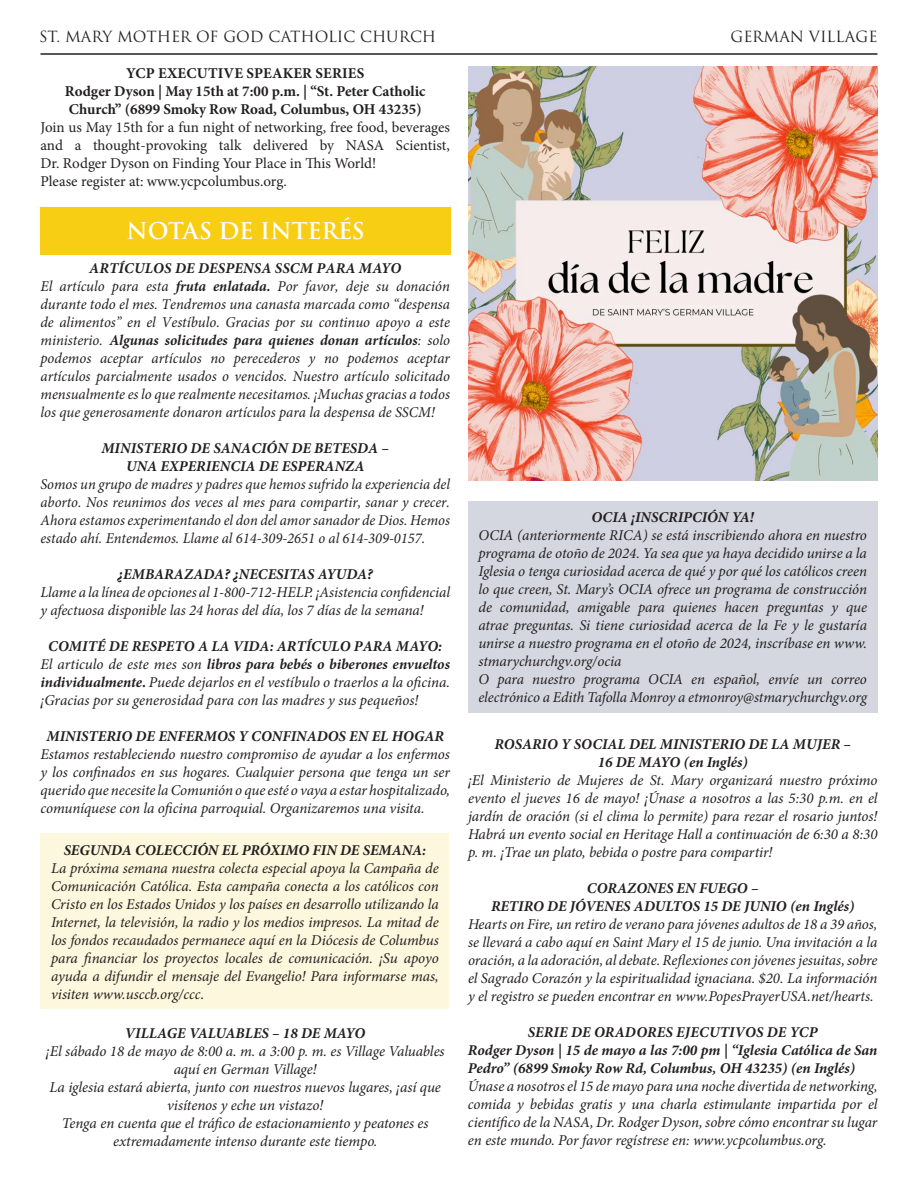
<style>
.page{position:relative;width:918px;height:1188px;background:#fff}
.page>*{position:absolute;margin:0;border:0;box-sizing:border-box;transform-origin:0 0}
.t1{font:600 22.5px "Trajan Pro 3";letter-spacing:-.005em;color:#fff}
.t2{font:italic 15px/18px "Minion Pro";letter-spacing:-.005em;color:#231f20;text-align:justify}
.t3{font:italic 700 15px/18px "Minion Pro";color:#231f20;text-align:center}
.t4{font:15px/18px "Minion Pro";color:#231f20;text-align:justify}
.t5{font:700 15px/18px "Minion Pro";color:#231f20}
.t6{font:15px "Trajan Pro 3";color:#231f20}
.s1{font-weight:700}
.s2{font-weight:700;font-style:normal}
.s3{font-style:normal}
</style>
<div class="page">
<hr style="left:40px;top:53px;width:838px;height:2px;background:#231f20">
<div style="left:40px;top:207px;width:411px;height:48px;background:#f7ce13"></div>
<div style="left:40px;top:834px;width:409px;height:175px;background:#fdf7dd"></div>
<img style="left:468px;top:67px;width:410px;height:413px">
<div style="left:468px;top:501px;width:410px;height:212px;background:#d5d7e0"></div>
<p class="t6" style="left:39px;top:26px;width:399px">ST. MARY MOTHER OF GOD CATHOLIC CHURCH</p>
<p class="t6" style="left:731px;top:26px;width:148px">GERMAN VILLAGE</p>
<p class="t5" style="left:126px;top:64px;width:240px">YCP EXECUTIVE SPEAKER SERIES</p>
<p class="t5" style="left:65px;top:82px;width:362px">Rodger Dyson | May 15th at 7:00 p.m. | “St. Peter Catholic<br>Church” (6899 Smoky Row Road, Columbus, OH 43235)</p>
<p class="t4" style="left:40px;top:118px;width:411px">Join us May 15th for a fun night of networking, free food, beverages and a thought-provoking talk delivered by NASA Scientist, Dr. Rodger Dyson on Finding Your Place in This World!</p>
<p class="t4" style="left:40px;top:172px;width:248px">Please register at: www.ycpcolumbus.org.</p>
<p class="t1" style="left:127px;top:215px;width:240px">NOTAS DE INTERÉS</p>
<p class="t3" style="left:89px;top:258px;width:314px">ARTÍCULOS DE DESPENSA SSCM PARA MAYO</p>
<p class="t2" style="left:40px;top:277px;width:411px">El artículo para esta <span class="s1">fruta enlatada.</span> Por favor, deje su donación durante todo el mes. Tendremos una canasta marcada como “despensa de alimentos” en el Vestíbulo. Gracias por su continuo apoyo a este ministerio. <span class="s1">Algunas solicitudes para quienes donan artículos</span>: solo podemos aceptar artículos no perecederos y no podemos aceptar artículos parcialmente usados o vencidos. Nuestro artículo solicitado mensualmente es lo que realmente necesitamos. ¡Muchas gracias a todos los que generosamente donaron artículos para la despensa de SSCM!</p>
<p class="t3" style="left:101px;top:438px;width:289px">MINISTERIO DE SANACIÓN DE BETESDA –<br>UNA EXPERIENCIA DE ESPERANZA</p>
<p class="t2" style="left:40px;top:475px;width:411px">Somos un grupo de madres y padres que hemos sufrido la experiencia del aborto. Nos reunimos dos veces al mes para compartir, sanar y crecer.<br>Ahora estamos experimentando el don del amor sanador de Dios. Hemos estado ahí. Entendemos. Llame al 614-309-2651 o al 614-309-0157.</p>
<p class="t3" style="left:118px;top:564px;width:257px">¿EMBARAZADA? ¿NECESITAS AYUDA?</p>
<p class="t2" style="left:40px;top:583px;width:411px">Llame a la línea de opciones al 1-800-712-HELP. ¡Asistencia confidencial y afectuosa disponible las 24 horas del día, los 7 días de la semana!</p>
<p class="t3" style="left:48px;top:636px;width:395px">COMITÉ DE RESPETO A LA VIDA: ARTÍCULO PARA MAYO:</p>
<p class="t2" style="left:40px;top:655px;width:411px">El articulo de este mes son <span class="s1">libros para bebés o biberones envueltos individualmente</span><span class="s2">.</span> Puede dejarlos en el vestíbulo o traerlos a la oficina. ¡Gracias por su generosidad para con las madres y sus pequeños!</p>
<p class="t3" style="left:46px;top:726px;width:399px">MINISTERIO DE ENFERMOS Y CONFINADOS EN EL HOGAR</p>
<p class="t2" style="left:40px;top:745px;width:411px">Estamos restableciendo nuestro compromiso de ayudar a los enfermos y los confinados en sus hogares. Cualquier persona que tenga un ser querido que necesite la Comunión o que esté o vaya a estar hospitalizado, comuníquese con la oficina parroquial. Organizaremos una visita.</p>
<p class="t3" style="left:64px;top:841px;width:364px">SEGUNDA COLECCIÓN EL PRÓXIMO FIN DE SEMANA:</p>
<p class="t2" style="left:51px;top:859px;width:389px">La próxima semana nuestra colecta especial apoya la Campaña de Comunicación Católica. Esta campaña conecta a los católicos con Cristo en los Estados Unidos y los países en desarrollo utilizando la Internet, la televisión, la radio y los medios impresos. La mitad de los fondos recaudados permanece aquí en la Diócesis de Columbus para financiar los proyectos locales de comunicación. ¡Su apoyo ayuda a difundir el mensaje del Evangelio! Para informarse mas, visiten www.usccb.org/ccc<span class="s3">.</span></p>
<p class="t3" style="left:125px;top:1024px;width:242px">VILLAGE VALUABLES – 18 DE MAYO</p>
<p class="t2" style="left:46px;top:1042px;width:400px;text-align:center">¡El sábado 18 de mayo de 8:00 a. m. a 3:00 p. m. es Village Valuables aquí en German Village!</p>
<p class="t2" style="left:50px;top:1078px;width:393px;text-align:center">La iglesia estará abierta, junto con nuestros nuevos lugares, ¡así que visítenos y eche un vistazo!</p>
<p class="t2" style="left:62px;top:1114px;width:368px;text-align:center">Tenga en cuenta que el tráfico de estacionamiento y peatones es extremadamente intenso durante este tiempo.</p>
<p class="t3" style="left:592px;top:508px;width:164px">OCIA ¡INSCRIPCIÓN YA!</p>
<p class="t2" style="left:478px;top:527px;width:390px">OCIA (anteriormente RICA) se está inscribiendo ahora en nuestro programa de otoño de 2024. Ya sea que ya haya decidido unirse a la Iglesia o tenga curiosidad acerca de qué y por qué los católicos creen lo que creen, St. Mary’s OCIA ofrece un programa de construcción de comunidad, amigable para quienes hacen preguntas y que atrae preguntas. Si tiene curiosidad acerca de la Fe y le gustaría unirse a nuestro programa en el otoño de 2024, inscríbase en www. stmarychurchgv.org/ocia</p>
<p class="t2" style="left:478px;top:671px;width:390px">O para nuestro programa OCIA en español, envíe un correo electrónico a Edith Tafolla Monroy a etmonroy@stmarychurchgv.org</p>
<p class="t3" style="left:495px;top:735px;width:358px">ROSARIO Y SOCIAL DEL MINISTERIO DE LA MUJER –<br>16 DE MAYO (en Inglés)</p>
<p class="t2" style="left:468px;top:771px;width:411px">¡El Ministerio de Mujeres de St. Mary organizará nuestro próximo evento el jueves 16 de mayo! ¡Únase a nosotros a las 5:30 p.m. en el jardín de oración (si el clima lo permite) para rezar el rosario juntos!<br>Habrá un evento social en Heritage Hall a continuación de 6:30 a 8:30 p. m. ¡Trae un plato, bebida o postre para compartir!</p>
<p class="t3" style="left:491px;top:879px;width:365px">CORAZONES EN FUEGO –<br>RETIRO DE JÓVENES ADULTOS 15 DE JUNIO (en Inglés)</p>
<p class="t2" style="left:468px;top:915px;width:411px">Hearts on Fire, un retiro de verano para jóvenes adultos de 18 a 39 años, se llevará a cabo aquí en Saint Mary el 15 de junio. Una invitación a la oración, a la adoración, al debate. Reflexiones con jóvenes jesuitas, sobre el Sagrado Corazón y la espiritualidad ignaciana. $20. La información y el registro se pueden encontrar en www.PopesPrayerUSA.net/hearts.</p>
<p class="t3" style="left:528px;top:1023px;width:291px">SERIE DE ORADORES EJECUTIVOS DE YCP</p>
<p class="t3" style="left:468px;top:1041px;width:411px;text-align:left">Rodger Dyson | 15 de mayo a las 7:00 pm | “Iglesia Católica de San<br>Pedro” (6899 Smoky Row Rd, Columbus, OH 43235) (en Inglés)</p>
<p class="t2" style="left:468px;top:1077px;width:411px">Únase a nosotros el 15 de mayo para una noche divertida de networking, comida y bebidas gratis y una charla estimulante impartida por el científico de la NASA, Dr. Rodger Dyson, sobre cómo encontrar su lugar en este mundo. Por favor regístrese en: www.ycpcolumbus.org.</p>
</div>
